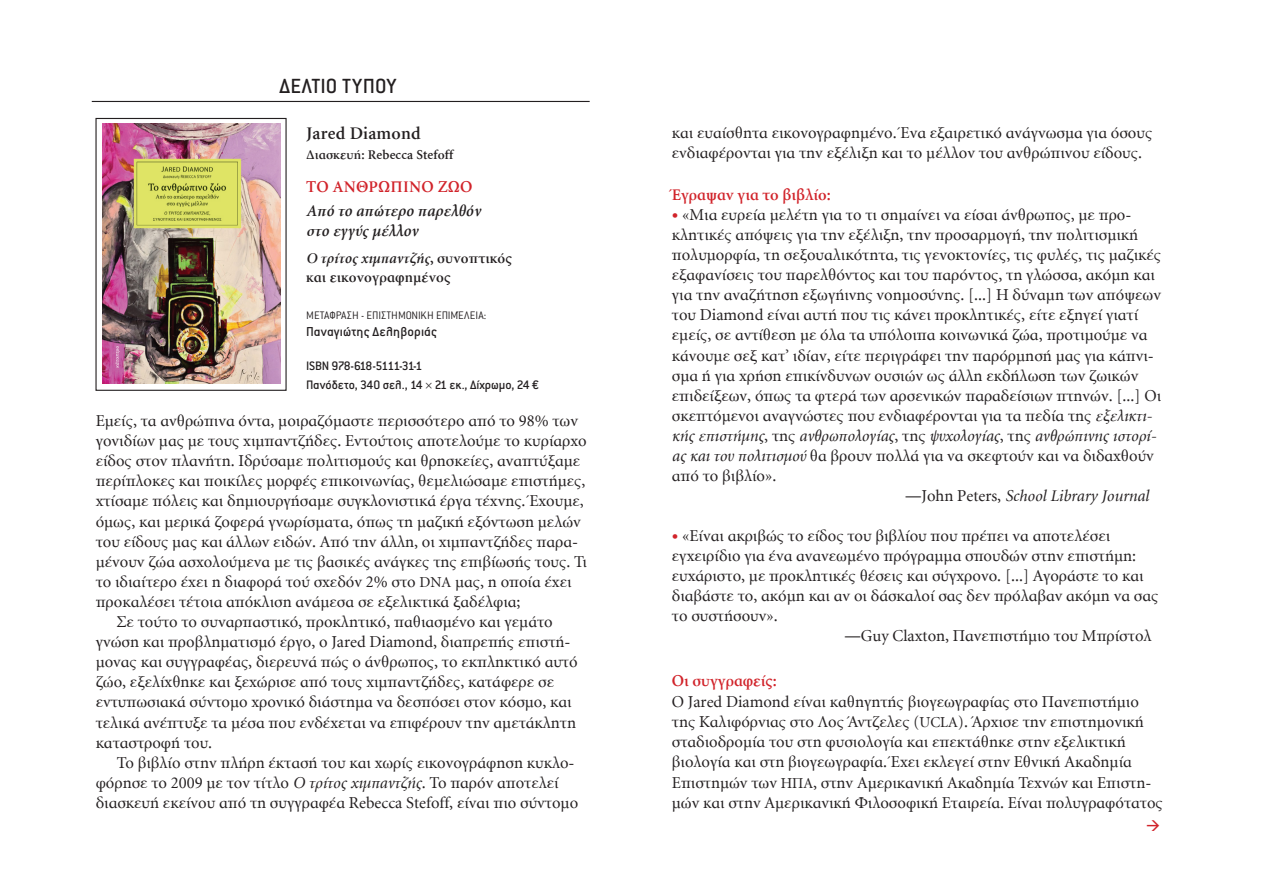
<style>
.page{position:relative;width:1263px;height:893px;background:#fff}
.page>*{position:absolute;margin:0;border:0;box-sizing:border-box;transform-origin:0 0}
.t1{font:500 22.5px "Conduit ITC Hel";letter-spacing:.01em;color:#231f20}
.t2{font:600 18px "Minion Greek";letter-spacing:.01em;color:#231f20}
.t3{font:16.5px/20.1px "Minion Greek";color:#231f20}
.t4{font:italic 16.5px "Minion Greek";color:#231f20}
.t5{font:600 16.5px "Minion Greek";color:#d1232a}
.t6{font:italic 600 16.5px/19.8px "Minion Greek";letter-spacing:.01em;color:#231f20}
.t7{font:600 15px/19.8px "Minion Greek";letter-spacing:.01em;color:#231f20}
.t8{font:500 14.25px "Conduit ITC Hel";letter-spacing:.01em;color:#231f20}
.t9{font:500 13.5px "Conduit ITC Hel";letter-spacing:-.005em;color:#231f20}
.t10{font:600 13.5px "Minion Greek";letter-spacing:.01em;color:#231f20}
.t11{font:500 13.5px "Conduit ITC Hel";letter-spacing:-.06em;color:#231f20}
.t12{font:300 12px "Conduit ITC Hel";letter-spacing:-.005em;color:#231f20}
.s1{font-style:italic}
.s2{font-size:15px}
.s3{font-size:22.5px;color:#d1232a}
.s4{font-style:normal}
.s5{font-family:"Constantia";font-style:normal}
.s6{font-family:"Constantia"}
</style>
<div class="page">
<div style="left:95px;top:118px;width:192px;height:273px;border:1px solid #231f20"></div>
<hr style="left:92px;top:101px;width:498px;height:1px;background:#231f20">
<img style="left:102px;top:124px;width:178px;height:260px">
<p class="t1" style="left:279px;top:75px;width:119px">ΔΕΛΤΙΟ ΤΥΠΟΥ</p>
<p class="t2" style="left:306px;top:125px;width:116px">Jared Diamond</p>
<p class="t10" style="left:306px;top:148px;width:149px">Διασκευή: Rebecca Stefoff</p>
<p class="t5" style="left:306px;top:179px;width:168px">ΤΟ ΑΝΘΡΩΠΙΝΟ ΖΩΟ</p>
<p class="t6" style="left:306px;top:202px;width:176px">Από το απώτερο παρελθόν στο εγγύς μέλλον</p>
<p class="t7" style="left:306px;top:248px;width:207px"><span class="s1">Ο τρίτος χιμπαντζής</span>, συνοπτικός και εικονογραφημένος</p>
<p class="t12" style="left:306px;top:309px;width:182px">ΜΕΤΑΦΡΑΣΗ - ΕΠΙΣΤΗΜΟΝΙΚΗ ΕΠΙΜΈΛΕΙΑ:</p>
<p class="t8" style="left:306px;top:324px;width:133px">Παναγιώτης Δεληβοριάς</p>
<p class="t11" style="left:306px;top:359px;width:118px">ISBN 978-618-5111-31-1</p>
<p class="t9" style="left:306px;top:378px;width:234px">Πανόδετο, 340 σελ., 14 21 εκ., Δίχρωμο, 24 €</p>
<p class="t3" style="left:96px;top:411px;width:493px">Εμείς, τα ανθρώπινα όντα, μοιραζόμαστε περισσότερο από το 98% των γονιδίων μας με τους χιμπαντζήδες. Εντούτοις αποτελούμε το κυρίαρχο είδος στον πλανήτη. Ιδρύσαμε πολιτισμούς και θρησκείες, αναπτύξαμε περίπλοκες και ποικίλες μορφές επικοινωνίας, θεμελιώσαμε επιστήμες, χτίσαμε πόλεις και δημιουργήσαμε συγκλονιστικά έργα τέχνης. Έχουμε, όμως, και μερικά ζοφερά γνωρίσματα, όπως τη μαζική εξόντωση μελών του είδους μας και άλλων ειδών. Από την άλλη, οι χιμπαντζήδες παρα&shy;μένουν ζώα ασχολούμενα με τις βασικές ανάγκες της επιβίωσής τους. Τι το ιδιαίτερο έχει η διαφορά τού σχεδόν 2% στο <span class="s2">DNA</span> μας, η οποία έχει προκαλέσει τέτοια απόκλιση ανάμεσα σε εξελικτικά ξαδέλφια;</p>
<p class="t3" style="left:96px;top:612px;width:483px;text-indent:21px">Σε τούτο το συναρπαστικό, προκλητικό, παθιασμένο και γεμάτο γνώση και προβληματισμό έργο, ο Jared Diamond, διαπρεπής επιστή&shy;μονας και συγγραφέας, διερευνά πώς ο άνθρωπος, το εκπληκτικό αυτό ζώο, εξελίχθηκε και ξεχώρισε από τους χιμπαντζήδες, κατάφερε σε εντυπωσιακά σύντομο χρονικό διάστημα να δεσπόσει στον κόσμο, και τελικά ανέπτυξε τα μέσα που ενδέχεται να επιφέρουν την αμετάκλητη καταστροφή του.</p>
<p class="t3" style="left:96px;top:753px;width:484px;text-indent:21px">Το βιβλίο στην πλήρη έκτασή του και χωρίς εικονογράφηση κυκλο&shy;φόρησε το 2009 με τον τίτλο <span class="s1">Ο τρίτος χιμπαντζής</span>. Το παρόν αποτελεί διασκευή εκείνου από τη συγγραφέα Rebecca Stefoff, είναι πιο σύντομο</p>
<p class="t3" style="left:672px;top:124px;width:482px">και ευαίσθητα εικονογραφημένο. Ένα εξαιρετικό ανάγνωσμα για όσους ενδιαφέρονται για την εξέλιξη και το μέλλον του ανθρώπινου είδους.</p>
<p class="t5" style="left:672px;top:186px;width:160px">Έγραψαν για το βιβλίο:</p>
<p class="t3" style="left:672px;top:205px;width:461px"><span class="s3">•</span> «Μια ευρεία μελέτη για το τι σημαίνει να είσαι άνθρωπος, με προ-</p>
<p class="t3" style="left:672px;top:225px;width:468px">κλητικές απόψεις για την εξέλιξη, την προσαρμογή, την πολιτισμική</p>
<p class="t3" style="left:672px;top:245px;width:491px">πολυμορφία, τη σεξουαλικότητα, τις γενοκτονίες, τις φυλές, τις μαζικές</p>
<p class="t3" style="left:672px;top:265px;width:484px">εξαφανίσεις του παρελθόντος και του παρόντος, τη γλώσσα, ακόμη και</p>
<p class="t3" style="left:672px;top:286px;width:491px">για την αναζήτηση εξωγήινης νοημοσύνης. [...] Η δύναμη των απόψεων</p>
<p class="t3" style="left:672px;top:306px;width:468px">του Diamond είναι αυτή που τις κάνει προκλητικές, είτε εξηγεί γιατί</p>
<p class="t3" style="left:672px;top:326px;width:477px">εμείς, σε αντίθεση με όλα τα υπόλοιπα κοινωνικά ζώα, προτιμούμε να</p>
<p class="t3" style="left:672px;top:346px;width:483px">κάνουμε σεξ κατ’ ιδίαν, είτε περιγράφει την παρόρμησή μας για κάπνι-</p>
<p class="t3" style="left:672px;top:366px;width:468px">σμα ή για χρήση επικίνδυνων ουσιών ως άλλη εκδήλωση των ζωικών</p>
<p class="t3" style="left:672px;top:386px;width:491px">επιδείξεων, όπως τα φτερά των αρσενικών παραδείσιων πτηνών. [...] Οι</p>
<p class="t3" style="left:672px;top:406px;width:482px">σκεπτόμενοι αναγνώστες που ενδιαφέρονται για τα πεδία της <span class="s1">εξελικτι-</span></p>
<p class="t4" style="left:672px;top:428px;width:486px">κής επιστήμης<span class="s4">, της</span> ανθρωπολογίας<span class="s4">, της</span> ψυχολογίας<span class="s4">, της</span> ανθρώπινης ιστορί-</p>
<p class="t3" style="left:672px;top:446px;width:483px"><span class="s1">ας και του πολιτισμού</span> θα βρουν πολλά για να σκεφτούν και να διδαχθούν</p>
<p class="t3" style="left:672px;top:466px;width:106px">από το βιβλίο».</p>
<p class="t4" style="left:905px;top:488px;width:245px"><span class="s5">—</span><span class="s4">John Peters,</span> School Library Journal</p>
<p class="t3" style="left:672px;top:526px;width:440px"><span class="s3">•</span> «Είναι ακριβώς το είδος του βιβλίου που πρέπει να αποτελέσει</p>
<p class="t3" style="left:672px;top:546px;width:466px">εγχειρίδιο για ένα ανανεωμένο πρόγραμμα σπουδών στην επιστήμη:</p>
<p class="t3" style="left:672px;top:566px;width:473px">ευχάριστο, με προκλητικές θέσεις και σύγχρονο. [...] Αγοράστε το και</p>
<p class="t3" style="left:672px;top:586px;width:488px">διαβάστε το, ακόμη και αν οι δάσκαλοί σας δεν πρόλαβαν ακόμη να σας</p>
<p class="t3" style="left:672px;top:606px;width:107px">το συστήσουν».</p>
<p class="t3" style="left:844px;top:626px;width:309px"><span class="s6">—</span>Guy Claxton, Πανεπιστήμιο του Μπρίστολ</p>
<p class="t5" style="left:672px;top:673px;width:106px">Οι συγγραφείς:</p>
<p class="t3" style="left:672px;top:692px;width:492px">Ο Jared Diamond είναι καθηγητής βιογεωγραφίας στο Πανεπιστήμιο της Καλιφόρνιας στο Λος Άντζελες (<span class="s2">UCLA</span>). Άρχισε την επιστημονική σταδιοδρομία του στη φυσιολογία και επεκτάθηκε στην εξελικτική βιολογία και στη βιογεωγραφία. Έχει εκλεγεί στην Εθνική Ακαδημία Επιστημών των <span class="s2">ΗΠΑ</span>, στην Αμερικανική Ακαδημία Τεχνών και Επιστη&shy;μών και στην Αμερικανική Φιλοσοφική Εταιρεία. Είναι πολυγραφότατος</p>
</div>
